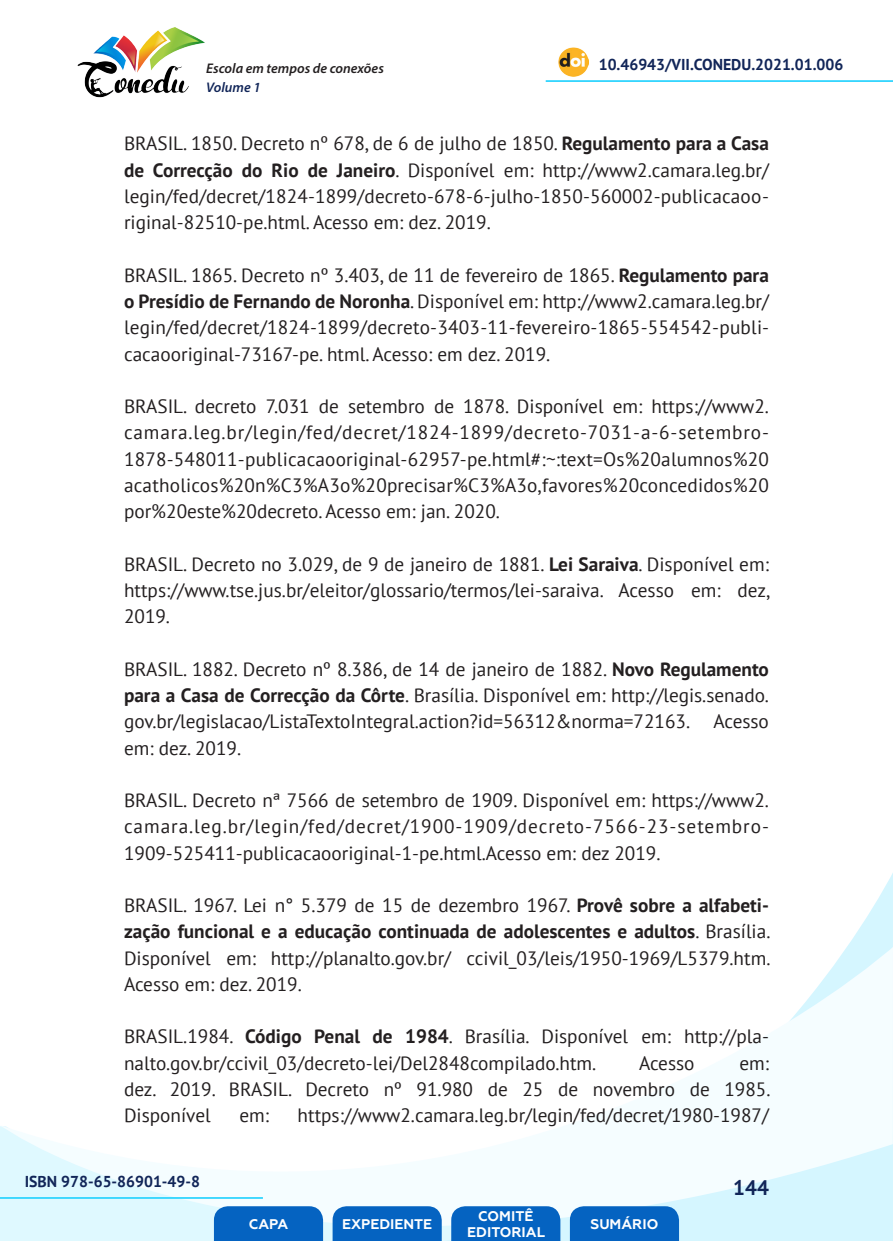
<style>
.page{position:relative;width:893px;height:1241px;background:#fff}
.page>*{position:absolute;margin:0;border:0;box-sizing:border-box;transform-origin:0 0}
.t1{font:700 21px "PT Sans";color:#112558}
._17_REFERENCIAS{font:19.25px/26.2px "PT Sans";color:#231f20;text-align:justify}
.t2{font:700 15.75px "PT Sans";color:#112558}
.t3{font:700 14px/16.8px "Geometria";color:#fff;text-align:center}
.t4{font:italic 600 14px "Myriad Pro";color:#231f20}
.t5{font:italic 600 14px "Myriad Pro";color:#112558}
.s1{font-weight:700}
</style>
<div class="page">
<svg style="left:848px;top:873px;width:45px;height:73px"></svg>
<svg style="left:0;top:946px;width:893px;height:294px"></svg>
<hr style="left:0;top:1196px;width:263px;height:2px;background:#2dd4fe">
<hr style="left:546px;top:80px;width:347px;height:2px;background:#2dd4fe">
<img style="left:559px;top:47px;width:30px;height:30px">
<img style="left:77px;top:27px;width:128px;height:71px">
<svg style="left:214px;top:1205px;width:109px;height:35px;background:#126bc4"></svg>
<svg style="left:333px;top:1205px;width:109px;height:35px;background:#126bc4"></svg>
<svg style="left:451px;top:1205px;width:109px;height:35px;background:#126bc4"></svg>
<svg style="left:570px;top:1205px;width:109px;height:35px;background:#116bc4"></svg>
<p class="t4" style="left:206px;top:59px;width:179px">Escola em tempos de conexões</p>
<p class="t2" style="left:599px;top:54px;width:246px">10.46943/VII.CONEDU.2021.01.006</p>
<p class="t5" style="left:206px;top:78px;width:56px">Volume 1</p>
<p class="_17_REFERENCIAS" style="left:124px;top:130px;width:646px">BRASIL. 1850. Decreto nº 678, de 6 de julho de 1850. <span class="s1">Regulamento para a Casa de Correcção do Rio de Janeiro</span>. Disponível em: http://www2.camara.leg.br/ legin/fed/decret/1824-1899/decreto-678-6-julho-1850-560002-publicacaoo&shy;riginal-82510-pe.html. Acesso em: dez. 2019.</p>
<p class="_17_REFERENCIAS" style="left:124px;top:261px;width:646px">BRASIL. 1865. Decreto nº 3.403, de 11 de fevereiro de 1865. <span class="s1">Regulamento para o Presídio de Fernando de Noronha</span>. Disponível em: http://www2.camara.leg.br/ legin/fed/decret/1824-1899/decreto-3403-11-fevereiro-1865-554542-publi&shy;cacaooriginal-73167-pe. html. Acesso: em dez. 2019.</p>
<p class="_17_REFERENCIAS" style="left:124px;top:392px;width:646px">BRASIL. decreto 7.031 de setembro de 1878. Disponível em: https://www2. camara.leg.br/legin/fed/decret/1824-1899/decreto-7031-a-6-setembro-1878-548011-publicacaooriginal-62957-pe.html#:~:text=Os%20alumnos%20 acatholicos%20n%C3%A3o%20precisar%C3%A3o,favores%20concedidos%20 por%20este%20decreto. Acesso em: jan. 2020.</p>
<p class="_17_REFERENCIAS" style="left:124px;top:550px;width:648px">BRASIL. Decreto no 3.029, de 9 de janeiro de 1881. <span class="s1">Lei Saraiva</span>. Disponível em: https://www.tse.jus.br/eleitor/glossario/termos/lei-saraiva. Acesso em: dez, 2019.</p>
<p class="_17_REFERENCIAS" style="left:124px;top:655px;width:646px">BRASIL. 1882. Decreto nº 8.386, de 14 de janeiro de 1882. <span class="s1">Novo Regulamento para a Casa de Correcção da Côrte</span>. Brasília. Disponível em: http://legis.senado. gov.br/legislacao/ListaTextoIntegral.action?id=56312&amp;norma=72163. Acesso em: dez. 2019.</p>
<p class="_17_REFERENCIAS" style="left:124px;top:786px;width:646px">BRASIL. Decreto nª 7566 de setembro de 1909. Disponível em: https://www2. camara.leg.br/legin/fed/decret/1900-1909/decreto-7566-23-setembro-1909-525411-publicacaooriginal-1-pe.html.Acesso em: dez 2019.</p>
<p class="_17_REFERENCIAS" style="left:124px;top:891px;width:648px">BRASIL. 1967. Lei n° 5.379 de 15 de dezembro 1967. <span class="s1">Provê sobre a alfabeti&shy;zação funcional e a educação continuada de adolescentes e adultos</span>. Brasília.<br>Disponível em: http://planalto.gov.br/ ccivil_03/leis/1950-1969/L5379.htm.<br>Acesso em: dez. 2019.</p>
<p class="_17_REFERENCIAS" style="left:124px;top:1022px;width:646px">BRASIL.1984. <span class="s1">Código Penal de 1984</span>. Brasília. Disponível em: http://pla&shy;nalto.gov.br/ccivil_03/decreto-lei/Del2848compilado.htm.</p>
<p class="_17_REFERENCIAS" style="left:639px;top:1049px;width:57px">Acesso</p>
<p class="_17_REFERENCIAS" style="left:124px;top:1049px;width:648px;text-indent:615px">em: dez. 2019. BRASIL. Decreto nº 91.980 de 25 de novembro de 1985.<br>Disponível</p>
<p class="_17_REFERENCIAS" style="left:239px;top:1101px;width:31px">em:</p>
<p class="_17_REFERENCIAS" style="left:298px;top:1101px;width:473px">https://www2.camara.leg.br/legin/fed/decret/1980-1987/</p>
<p class="t2" style="left:25px;top:1170px;width:177px">ISBN 978-65-86901-49-8</p>
<p class="t3" style="left:249px;top:1215px;width:41px">CAPA</p>
<p class="t3" style="left:342px;top:1215px;width:92px">EXPEDIENTE</p>
<p class="t3" style="left:467px;top:1207px;width:79px">COMITÊ<br>EDITORIAL</p>
<p class="t3" style="left:590px;top:1215px;width:69px">SUMÁRIO</p>
<p class="t1" style="left:733px;top:1173px;width:37px">144</p>
</div>
